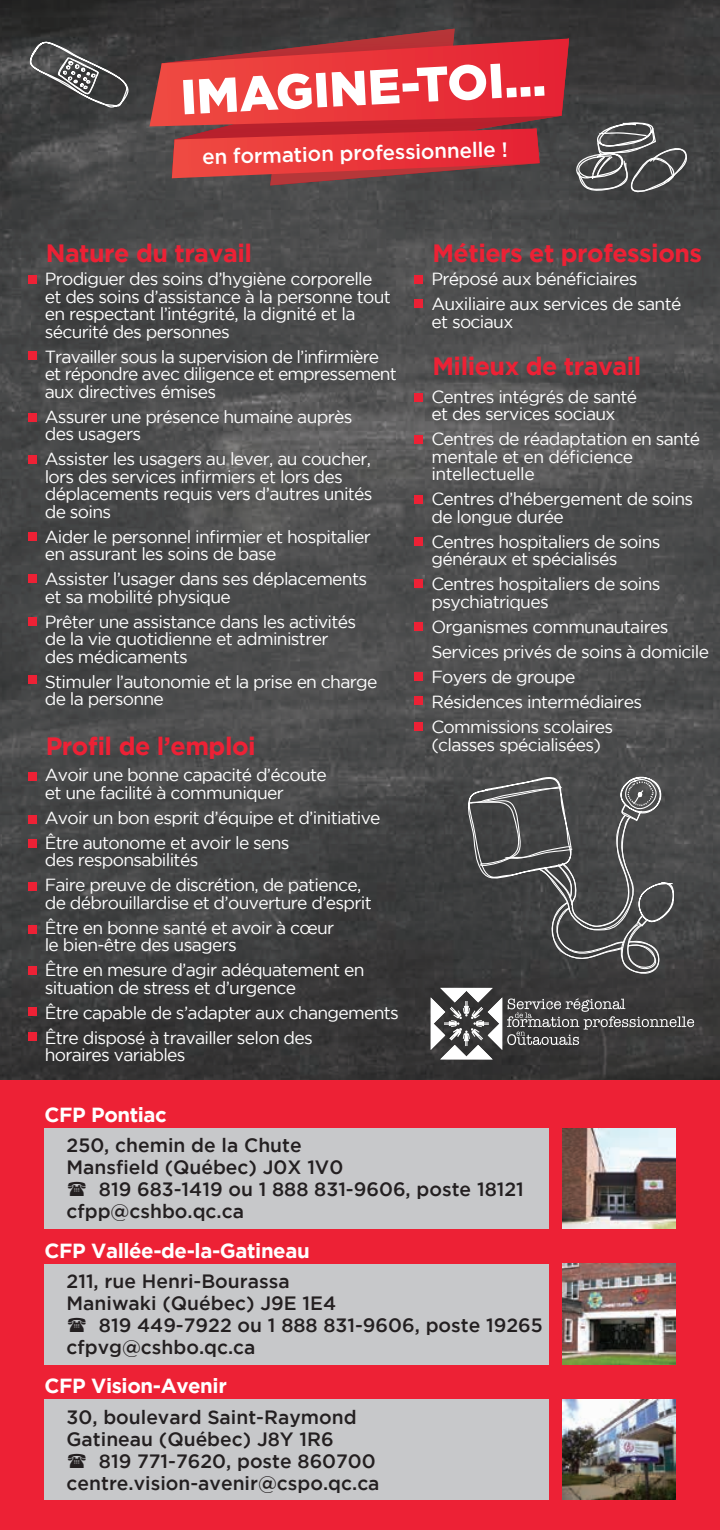
<style>
.page{position:relative;width:720px;height:1530px;background:#fff}
.page>*{position:absolute;margin:0;border:0;box-sizing:border-box;transform-origin:0 0}
.t1{font:900 49px "Gotham";color:#fff}
.t2{font:700 25px "Gotham";letter-spacing:-.02em;color:#ed2135}
.t3{font:700 20.5px "Gotham";letter-spacing:-.02em;color:#fff}
.t4{font:500 20.5px "Gotham";color:#fff}
.t5{font:500 19.25px/22px "Gotham";color:#231f20}
.t6{font:17.5px/17.5px "Gotham";letter-spacing:-.04em;color:#fff}
</style>
<div class="page">
<img style="left:0;top:0;width:720px;height:1081px">
<div style="left:0;top:1081px;width:720px;height:449px;background:#ed2135"></div>
<div style="left:28px;top:275px;width:8px;height:8px;background:#ed2135"></div>
<div style="left:28px;top:351px;width:8px;height:9px;background:#ed2135"></div>
<div style="left:28px;top:413px;width:8px;height:9px;background:#ed2135"></div>
<div style="left:28px;top:456px;width:8px;height:8px;background:#ed2135"></div>
<div style="left:28px;top:532px;width:8px;height:9px;background:#ed2135"></div>
<div style="left:28px;top:575px;width:8px;height:8px;background:#ed2135"></div>
<div style="left:28px;top:617px;width:8px;height:8px;background:#ed2135"></div>
<div style="left:28px;top:675px;width:8px;height:9px;background:#ed2135"></div>
<div style="left:415px;top:275px;width:8px;height:8px;background:#ed2135"></div>
<div style="left:415px;top:299px;width:8px;height:8px;background:#ed2135"></div>
<div style="left:415px;top:393px;width:8px;height:8px;background:#ed2135"></div>
<div style="left:415px;top:435px;width:8px;height:9px;background:#ed2135"></div>
<div style="left:415px;top:495px;width:8px;height:8px;background:#ed2135"></div>
<div style="left:415px;top:537px;width:8px;height:9px;background:#ed2135"></div>
<div style="left:415px;top:579px;width:8px;height:9px;background:#ed2135"></div>
<div style="left:415px;top:622px;width:8px;height:9px;background:#ed2135"></div>
<div style="left:415px;top:672px;width:8px;height:8px;background:#ed2135"></div>
<div style="left:415px;top:697px;width:8px;height:8px;background:#ed2135"></div>
<div style="left:415px;top:723px;width:8px;height:8px;background:#ed2135"></div>
<div style="left:28px;top:772px;width:8px;height:8px;background:#ed2135"></div>
<div style="left:28px;top:815px;width:8px;height:8px;background:#ed2135"></div>
<div style="left:28px;top:839px;width:8px;height:8px;background:#ed2135"></div>
<div style="left:28px;top:882px;width:8px;height:8px;background:#ed2135"></div>
<div style="left:28px;top:925px;width:8px;height:8px;background:#ed2135"></div>
<div style="left:28px;top:966px;width:8px;height:8px;background:#ed2135"></div>
<div style="left:28px;top:1008px;width:8px;height:8px;background:#ed2135"></div>
<div style="left:28px;top:1033px;width:8px;height:8px;background:#ed2135"></div>
<img style="left:562px;top:1400px;width:113px;height:100px">
<div style="left:45px;top:1400px;width:504px;height:100px;background:#c7c8ca"></div>
<svg style="left:431px;top:988px;width:263px;height:71px"></svg>
<svg style="left:30px;top:39px;width:99px;height:75px"></svg>
<svg style="left:465px;top:773px;width:211px;height:205px"></svg>
<img style="left:562px;top:1128px;width:113px;height:101px">
<div style="left:45px;top:1128px;width:504px;height:101px;background:#c7c8ca"></div>
<img style="left:563px;top:1264px;width:112px;height:100px">
<div style="left:45px;top:1264px;width:504px;height:100px;background:#c7c8ca"></div>
<svg style="left:149px;top:29px;width:545px;height:166px"></svg>
<h1 class="t1" style="left:179px;top:69px;width:367px;rotate:-3deg">IMAGINE-TOI...</h1>
<p class="t4" style="left:202px;top:144px;width:307px;rotate:-1deg">en formation professionnelle !</p>
<h2 class="t2" style="left:46px;top:238px;width:208px">Nature du travail</h2>
<p class="t6" style="left:45px;top:270px;width:348px">Prodiguer des soins d’hygiène corporelle et des soins d’assistance à la personne tout en respectant l’intégrité, la dignité et la sécurité des personnes</p>
<p class="t6" style="left:45px;top:347px;width:354px">Travailler sous la supervision de l’infirmière et répondre avec diligence et empressement aux directives émises</p>
<p class="t6" style="left:45px;top:407px;width:309px">Assurer une présence humaine auprès des usagers</p>
<p class="t6" style="left:45px;top:450px;width:329px">Assister les usagers au lever, au coucher, lors des services infirmiers et lors des déplacements requis vers d’autres unités de soins</p>
<p class="t6" style="left:45px;top:527px;width:328px">Aider le personnel infirmier et hospitalier en assurant les soins de base</p>
<p class="t6" style="left:45px;top:570px;width:324px">Assister l’usager dans ses déplacements et sa mobilité physique</p>
<p class="t6" style="left:45px;top:612px;width:313px">Prêter une assistance dans les activités de la vie quotidienne et administrer des médicaments</p>
<p class="t6" style="left:45px;top:672px;width:334px">Stimuler l’autonomie et la prise en charge de la personne</p>
<h2 class="t2" style="left:432px;top:238px;width:271px">Métiers et professions</h2>
<p class="t6" style="left:431px;top:266px;width:252px;line-height:25px">Préposé aux bénéficiaires<br>Auxiliaire aux services de santé</p>
<p class="t6" style="left:431px;top:312px;width:83px">et sociaux</p>
<h2 class="t2" style="left:432px;top:351px;width:211px">Milieux de travail</h2>
<p class="t6" style="left:431px;top:388px;width:207px">Centres intégrés de santé et des services sociaux</p>
<p class="t6" style="left:431px;top:430px;width:270px">Centres de réadaptation en santé mentale et en déficience intellectuelle</p>
<p class="t6" style="left:431px;top:490px;width:263px">Centres d’hébergement de soins de longue durée</p>
<p class="t6" style="left:431px;top:533px;width:231px">Centres hospitaliers de soins généraux et spécialisés</p>
<p class="t6" style="left:431px;top:575px;width:231px">Centres hospitaliers de soins psychiatriques</p>
<p class="t6" style="left:431px;top:614px;width:279px;line-height:25px">Organismes communautaires<br>Services privés de soins à domicile<br>Foyers de groupe<br>Résidences intermédiaires<br>Commissions scolaires</p>
<h2 class="t2" style="left:46px;top:731px;width:211px">Profil de l’emploi</h2>
<p class="t6" style="left:431px;top:735px;width:171px">(classes spécialisées)</p>
<p class="t6" style="left:45px;top:766px;width:284px">Avoir une bonne capacité d’écoute et une facilité à communiquer</p>
<p class="t6" style="left:45px;top:805px;width:337px;line-height:25px">Avoir un bon esprit d’équipe et d’initiative<br>Être autonome et avoir le sens</p>
<p class="t6" style="left:45px;top:847px;width:318px;line-height:25px">des responsabilités<br>Faire preuve de discrétion, de patience,</p>
<p class="t6" style="left:45px;top:890px;width:329px;line-height:25px">de débrouillardise et d’ouverture d’esprit<br>Être en bonne santé et avoir à cœur</p>
<p class="t6" style="left:45px;top:932px;width:321px;line-height:25px">le bien-être des usagers<br>Être en mesure d’agir adéquatement en</p>
<p class="t6" style="left:45px;top:975px;width:356px;line-height:25px">situation de stress et d’urgence<br>Être capable de s’adapter aux changements<br>Être disposé à travailler selon des</p>
<p class="t6" style="left:45px;top:1046px;width:142px">horaires variables</p>
<p class="t3" style="left:45px;top:1103px;width:124px">CFP Pontiac</p>
<p class="t5" style="left:67px;top:1134px;width:237px">250, chemin de la Chute</p>
<p class="t5" style="left:67px;top:1156px;width:278px">Mansfield (Québec) J0X 1V0</p>
<p class="t5" style="left:99px;top:1178px;width:426px">819 683-1419 ou 1 888 831-9606, poste 18121</p>
<p class="t5" style="left:67px;top:1200px;width:179px">cfpp@cshbo.qc.ca</p>
<p class="t3" style="left:45px;top:1239px;width:267px">CFP Vallée-de-la-Gatineau</p>
<p class="t5" style="left:67px;top:1270px;width:225px">211, rue Henri-Bourassa</p>
<p class="t5" style="left:67px;top:1292px;width:271px">Maniwaki (Québec) J9E 1E4</p>
<p class="t5" style="left:99px;top:1314px;width:445px">819 449-7922 ou 1 888 831-9606, poste 19265</p>
<p class="t5" style="left:67px;top:1336px;width:190px">cfpvg@cshbo.qc.ca</p>
<p class="t3" style="left:45px;top:1374px;width:184px">CFP Vision-Avenir</p>
<p class="t5" style="left:67px;top:1406px;width:292px">30, boulevard Saint-Raymond<br>Gatineau (Québec) J8Y 1R6</p>
<p class="t5" style="left:67px;top:1450px;width:315px;text-align:right">819 771-7620, poste 860700 centre.vision-avenir@cspo.qc.ca</p>
</div>
